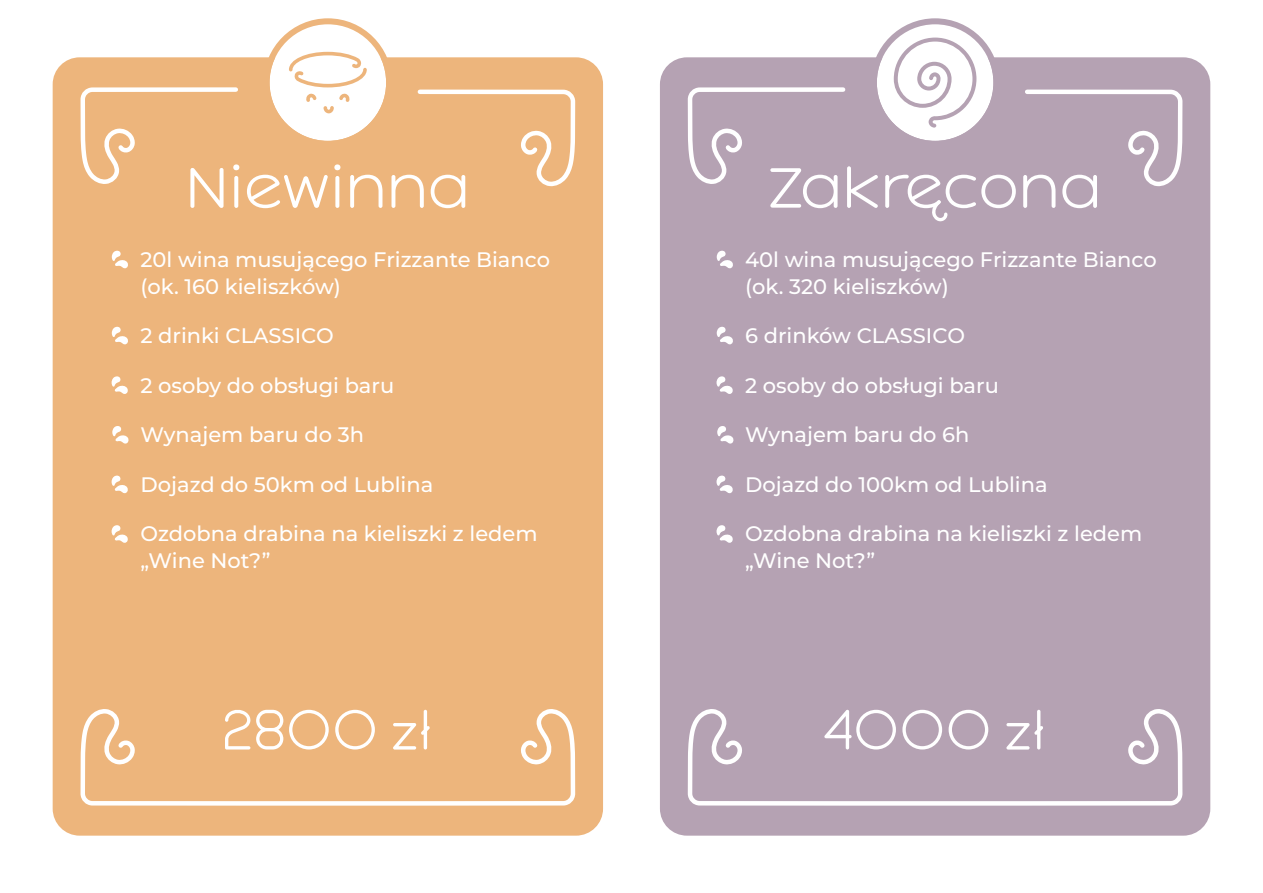
<style>
.page{position:relative;width:1263px;height:893px;background:#fff}
.page>*{position:absolute;margin:0;border:0;box-sizing:border-box;transform-origin:0 0}
.t1{font:56.85px "Bubbble Gum";letter-spacing:-.02em;color:#fff}
.t2{font:54px "G8321";color:#fff}
.t3{font:500 21px/27px "Montserrat";color:#fff}
</style>
<div class="page">
<div style="left:53px;top:57px;width:550px;height:779px;background:#edb57c;border-radius:27px"></div>
<svg style="left:264px;top:18px;width:128px;height:123px"></svg>
<svg style="left:112px;top:250px;width:16px;height:18px"></svg>
<svg style="left:112px;top:326px;width:16px;height:19px"></svg>
<svg style="left:112px;top:426px;width:17px;height:18px"></svg>
<svg style="left:111px;top:475px;width:17px;height:18px"></svg>
<svg style="left:111px;top:525px;width:17px;height:18px"></svg>
<svg style="left:111px;top:376px;width:17px;height:18px"></svg>
<svg style="left:417px;top:89px;width:159px;height:98px"></svg>
<svg style="left:80px;top:87px;width:158px;height:97px"></svg>
<svg style="left:80px;top:709px;width:496px;height:97px"></svg>
<div style="left:660px;top:57px;width:550px;height:779px;background:#b5a2b3;border-radius:27px"></div>
<svg style="left:871px;top:18px;width:128px;height:123px"></svg>
<svg style="left:932px;top:200px;width:16px;height:22px"></svg>
<svg style="left:1025px;top:89px;width:158px;height:98px"></svg>
<svg style="left:687px;top:87px;width:159px;height:97px"></svg>
<svg style="left:687px;top:709px;width:496px;height:97px"></svg>
<svg style="left:717px;top:250px;width:16px;height:18px"></svg>
<svg style="left:717px;top:326px;width:16px;height:19px"></svg>
<svg style="left:717px;top:426px;width:17px;height:18px"></svg>
<svg style="left:716px;top:475px;width:17px;height:18px"></svg>
<svg style="left:716px;top:525px;width:17px;height:18px"></svg>
<svg style="left:716px;top:376px;width:17px;height:18px"></svg>
<h2 class="t2" style="left:186px;top:161px;width:286px">Niewinna</h2>
<p class="t3" style="left:141px;top:245px;width:411px">20l wina musującego Frizzante Bianco (ok. 160 kieliszków)</p>
<p class="t3" style="left:141px;top:321px;width:195px">2 drinki CLASSICO</p>
<p class="t3" style="left:141px;top:371px;width:255px">2 osoby do obsługi baru</p>
<p class="t3" style="left:141px;top:420px;width:225px">Wynajem baru do 3h</p>
<p class="t3" style="left:141px;top:470px;width:294px">Dojazd do 50km od Lublina</p>
<p class="t3" style="left:141px;top:519px;width:399px">Ozdobna drabina na kieliszki z ledem „Wine Not?”</p>
<h2 class="t2" style="left:768px;top:161px;width:335px">Zakrecona</h2>
<p class="t3" style="left:745px;top:245px;width:413px">40l wina musującego Frizzante Bianco (ok. 320 kieliszków)</p>
<p class="t3" style="left:745px;top:321px;width:221px">6 drinków CLASSICO</p>
<p class="t3" style="left:745px;top:371px;width:255px">2 osoby do obsługi baru</p>
<p class="t3" style="left:745px;top:420px;width:226px">Wynajem baru do 6h</p>
<p class="t3" style="left:745px;top:470px;width:304px">Dojazd do 100km od Lublina</p>
<p class="t3" style="left:745px;top:519px;width:399px">Ozdobna drabina na kieliszki z ledem „Wine Not?”</p>
<h1 class="t1" style="left:221px;top:701px;width:214px">2800 zł</h1>
<h1 class="t1" style="left:823px;top:701px;width:226px">4000 zł</h1>
</div>
